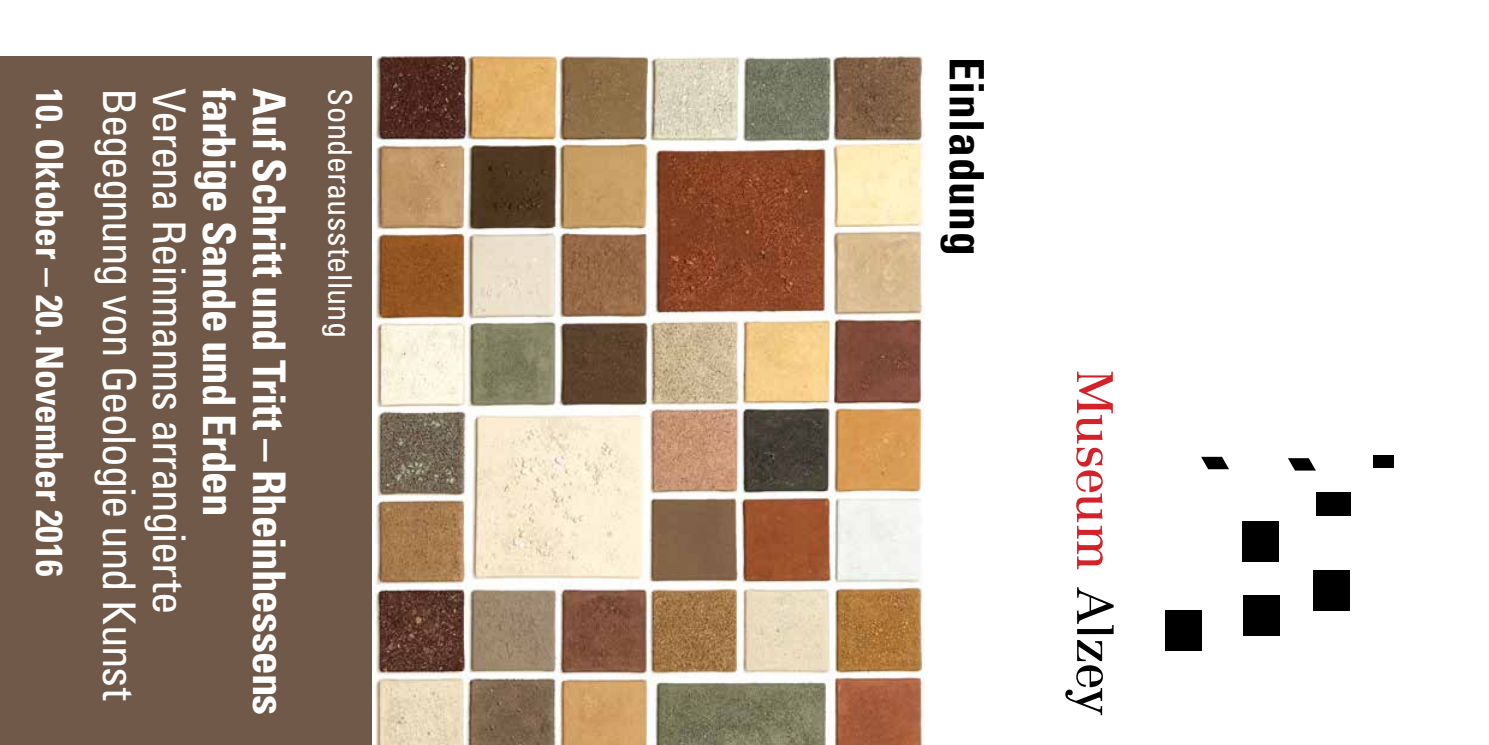
<style>
.page{position:relative;width:1489px;height:745px;background:#fff}
.page>*{position:absolute;margin:0;border:0;box-sizing:border-box;transform-origin:0 0}
.t1{font:700 condensed 47.5px "Univers";letter-spacing:.015em;color:#000}
.t2{font:condensed 45px "Univers LT";letter-spacing:-.025em;color:#fff}
.t3{font:700 condensed 45px "Univers LT";letter-spacing:-.02em;color:#fff}
.t4{font:700 condensed 37.5px "Univers LT";color:#fff}
.t5{font:condensed 32.5px "Univers LT";letter-spacing:.01em;color:#fff}
</style>
<div class="page">
<img style="left:371px;top:57px;width:553px;height:687px">
<svg style="left:1076px;top:371px;width:36px;height:198px"></svg>
<svg style="left:1065px;top:639px;width:37px;height:75px"></svg>
<svg style="left:1077px;top:587px;width:36px;height:46px"></svg>
<div style="left:1313px;top:570px;width:37px;height:40px;background:#000"></div>
<div style="left:1243px;top:595px;width:36px;height:40px;background:#000"></div>
<div style="left:1165px;top:610px;width:37px;height:40px;background:#000"></div>
<div style="left:1242px;top:521px;width:36px;height:40px;background:#000"></div>
<div style="left:1315px;top:492px;width:35px;height:23px;background:#000"></div>
<div style="left:1372px;top:455px;width:21px;height:12px;background:#000"></div>
<svg style="left:1288px;top:458px;width:27px;height:12px"></svg>
<svg style="left:1201px;top:456px;width:27px;height:13px"></svg>
<div style="left:0;top:57px;width:371px;height:687px;background:#705948"></div>
<p class="t4" style="left:72px;top:88px;width:489px;rotate:90deg">10. Oktober – 20. November 2016</p>
<p class="t2" style="left:148px;top:88px;width:613px;rotate:90deg">Begegnung von Geologie und Kunst</p>
<p class="t2" style="left:198px;top:88px;width:527px;rotate:90deg">Verena Reinmanns arrangierte</p>
<p class="t3" style="left:247px;top:88px;width:429px;rotate:90deg">farbige Sande und Erden</p>
<p class="t3" style="left:297px;top:88px;width:628px;rotate:90deg">Auf Schritt und Tritt – Rheinhessens</p>
<p class="t5" style="left:361px;top:88px;width:251px;rotate:90deg">Sonderausstellung</p>
<p class="t1" style="left:995px;top:57px;width:200px;rotate:90deg">Einladung</p>
</div>
